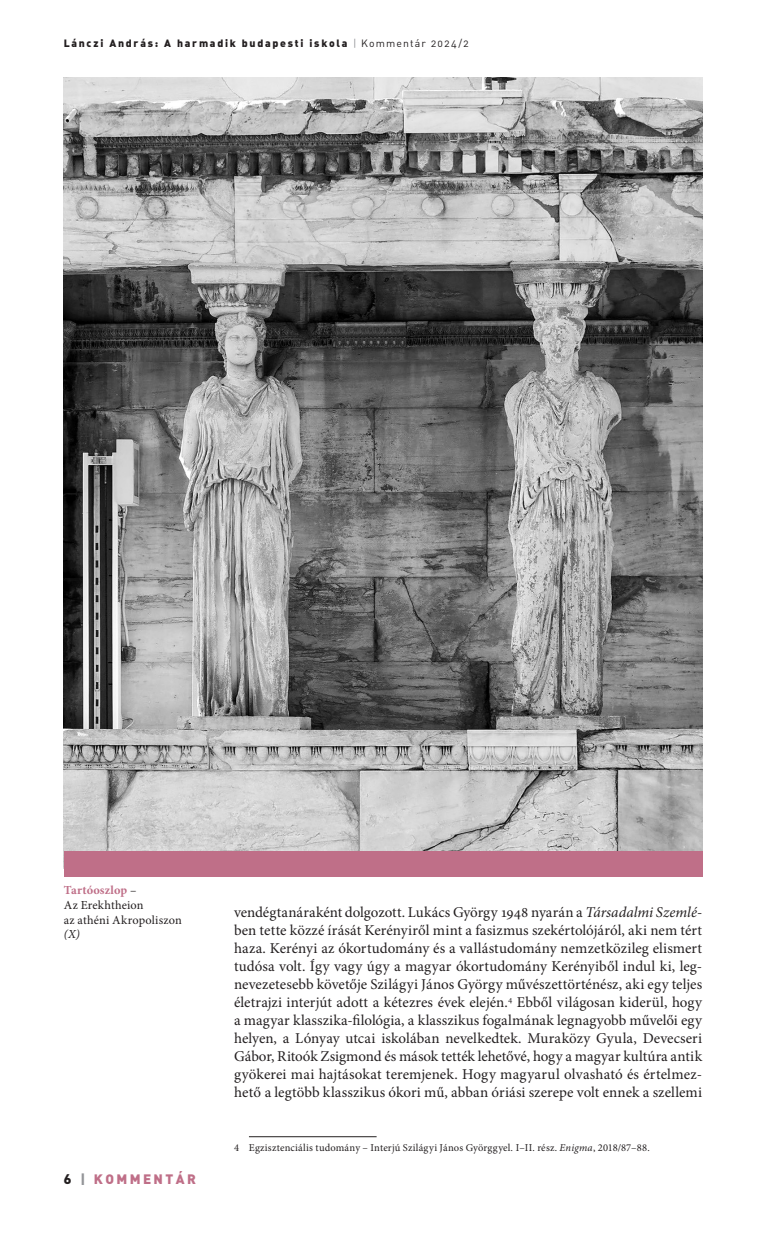
<style>
.page{position:relative;width:766px;height:1234px;background:#fff}
.page>*{position:absolute;margin:0;border:0;box-sizing:border-box;transform-origin:0 0}
._9_-_kenyér_2_---_10_pt{font:15px/18px "Minion Pro";color:#231f20}
.t1{font:13.5px "DIN Alt Blk PFL";letter-spacing:.2em;color:#bf6f88}
._1000_-_képaláírás{font:12.3px/14.7px "Minion Pro";letter-spacing:.015em;color:#231f20}
._1000_-_képaláírás-2{font:italic 12.3px "Minion Pro";color:#231f20}
._20_-_lábjegyzet{font:10.5px "Minion Pro";letter-spacing:.015em;color:#231f20}
.t2{font:10.5px "DIN Alt Blk PFL";letter-spacing:.175em;color:#231f20}
.s1{font-family:"DIN Alt PFL";color:#939598}
.s2{font-family:"DIN Alt PFL"}
.s3{font-weight:700;color:#bf6f88}
.s4{color:#231f20}
.s5{color:#939598}
.s6{font-style:italic}
</style>
<div class="page">
<hr style="left:249px;top:1135px;width:127px;height:1px;background:#231f20">
<img style="left:64px;top:77px;width:638px;height:774px">
<div style="left:64px;top:851px;width:638px;height:25px;background:#bf6f88"></div>
<p class="t2" style="left:64px;top:36px;width:405px">Lánczi András: A harmadik budapesti iskola <span class="s1">|</span> <span class="s2">Kommentár 2024/2</span></p>
<p class="_1000_-_képaláírás" style="left:64px;top:882px;width:119px"><span class="s3">Tartóoszlop</span> –<br>Az Erekhtheion<br>az athéni Akropoliszon</p>
<p class="_1000_-_képaláírás-2" style="left:64px;top:925px;width:18px">(X)</p>
<p class="t1" style="left:64px;top:1169px;width:133px"><span class="s4">6</span> <span class="s5">|</span> KOMMENTÁR</p>
<p class="_9_-_kenyér_2_---_10_pt" style="left:234px;top:903px;width:470px">vendégtanáraként dolgozott. Lukács György 1948 nyarán a <span class="s6">Társadalmi Szemlé&shy;</span>ben tette közzé írását Kerényiről mint a fasizmus szekértolójáról, aki nem tért haza. Kerényi az ókortudomány és a vallástudomány nemzetközileg elismert tudósa volt. Így vagy úgy a magyar ókortudomány Kerényiből indul ki, leg&shy;nevezetesebb követője Szilágyi János György művészettörténész, aki egy teljes életrajzi interjút adott a kétezres évek elején.<sup>4</sup> Ebből világosan kiderül, hogy a magyar klasszika-filológia, a klasszikus fogalmának legnagyobb művelői egy helyen, a Lónyay utcai iskolában nevelkedtek. Muraközy Gyula, Devecseri Gábor, Ritoók Zsigmond és mások tették lehetővé, hogy a magyar kultúra antik gyökerei mai hajtásokat teremjenek. Hogy magyarul olvasható és értelmez&shy;hető a legtöbb klasszikus ókori mű, abban óriási szerepe volt ennek a szellemi</p>
<p class="_20_-_lábjegyzet" style="left:234px;top:1140px;width:417px">4 Egzisztenciális tudomány – Interjú Szilágyi János Györggyel<span class="s6">.</span> I–II. rész. <span class="s6">Enigma</span>, 2018/87–88.</p>
</div>
